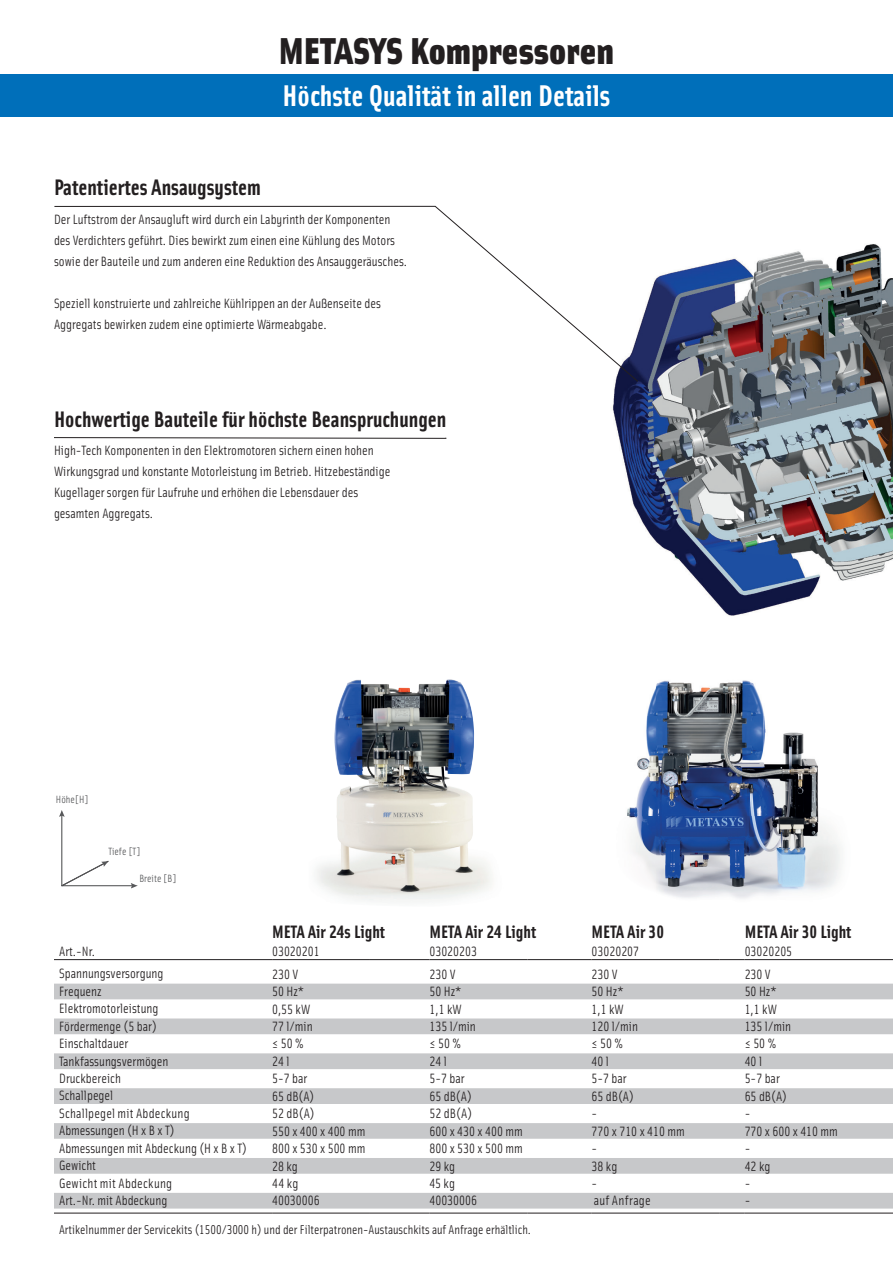
<style>
.page{position:relative;width:893px;height:1263px;background:#fff}
.page>*{position:absolute;margin:0;border:0;box-sizing:border-box;transform-origin:0 0}
.t1{font:37.5px "Solex Black Lining";color:#231f20}
.t2{font:30px "Solex Bold Lining";color:#fff}
.t3{font:22.5px "Solex Bold Lining";color:#231f20}
.t4{font:18px "Solex Bold Lining";color:#231f20}
.t5{font:13.5px/17.4px "Solex Regular Lining";color:#231f20}
.t6{font:13.5px "Solex Regular Lining";letter-spacing:.02em;color:#231f20}
.t7{font:12.75px "Solex Regular Lining";color:#231f20}
.t8{font:10.5px "Solex Regular Lining";color:#57585a}
</style>
<div class="page">
<div style="left:0;top:74px;width:893px;height:43px;background:#006fba"></div>
<svg style="left:54px;top:437px;width:393px;height:2px"></svg>
<img style="left:317px;top:679px;width:175px;height:222px">
<img style="left:627px;top:680px;width:213px;height:219px">
<img style="left:611px;top:244px;width:282px;height:372px">
<svg style="left:54px;top:206px;width:585px;height:176px"></svg>
<hr style="left:62px;top:815px;width:1px;height:71px;background:#57585a">
<svg style="left:59px;top:810px;width:6px;height:7px"></svg>
<hr style="left:62px;top:885px;width:71px;height:1px;background:#57585a">
<svg style="left:131px;top:883px;width:6px;height:5px"></svg>
<svg style="left:61px;top:861px;width:47px;height:25px"></svg>
<svg style="left:54px;top:984px;width:839px;height:224px;fill:#c7c8ca"></svg>
<svg style="left:54px;top:1139px;width:839px;height:19px"></svg>
<hr style="left:54px;top:959px;width:218px;height:1px;background:#231f20">
<hr style="left:272px;top:959px;width:98px;height:1px;background:#231f20">
<hr style="left:370px;top:959px;width:59px;height:1px;background:#231f20">
<hr style="left:429px;top:959px;width:98px;height:1px;background:#231f20">
<hr style="left:527px;top:959px;width:65px;height:1px;background:#231f20">
<hr style="left:592px;top:959px;width:127px;height:1px;background:#231f20">
<svg style="left:719px;top:959px;width:26px;height:1px"></svg>
<hr style="left:745px;top:959px;width:148px;height:1px;background:#231f20">
<hr style="left:54px;top:1213px;width:218px;height:1px;background:#231f20">
<hr style="left:272px;top:1213px;width:98px;height:1px;background:#231f20">
<hr style="left:370px;top:1213px;width:59px;height:1px;background:#231f20">
<hr style="left:429px;top:1213px;width:98px;height:1px;background:#231f20">
<hr style="left:527px;top:1213px;width:65px;height:1px;background:#231f20">
<hr style="left:592px;top:1213px;width:127px;height:1px;background:#231f20">
<svg style="left:719px;top:1213px;width:26px;height:1px"></svg>
<hr style="left:745px;top:1213px;width:148px;height:1px;background:#231f20">
<h1 class="t1" style="left:279px;top:25px;width:337px">METASYS Kompressoren</h1>
<h2 class="t2" style="left:283px;top:76px;width:329px">Höchste Qualität in allen Details</h2>
<h3 class="t3" style="left:54px;top:173px;width:208px">Patentiertes Ansaugsystem</h3>
<p class="t5" style="left:54px;top:208px;width:355px;line-height:21px">Der Luftstrom der Ansaugluft wird durch ein Labyrinth der Komponenten des Verdichters geführt. Dies bewirkt zum einen eine Kühlung des Motors sowie der Bauteile und zum anderen eine Reduktion des Ansauggeräusches.</p>
<p class="t5" style="left:54px;top:292px;width:328px;line-height:21px">Speziell konstruierte und zahlreiche Kühlrippen an der Außenseite des<br>Aggregats bewirken zudem eine optimierte Wärmeabgabe.</p>
<h3 class="t3" style="left:54px;top:405px;width:394px">Hochwertige Bauteile für höchste Beanspruchungen</h3>
<p class="t5" style="left:54px;top:440px;width:338px;line-height:21px">High-Tech Komponenten in den Elektromotoren sichern einen hohen Wirkungsgrad und konstante Motorleistung im Betrieb. Hitzebeständige Kugellager sorgen für Laufruhe und erhöhen die Lebensdauer des gesamten Aggregats.</p>
<p class="t8" style="left:56px;top:793px;width:34px">Höhe[H]</p>
<p class="t8" style="left:108px;top:845px;width:34px">Tiefe [T]</p>
<p class="t8" style="left:139px;top:872px;width:39px">Breite [B]</p>
<p class="t5" style="left:59px;top:939px;width:106px;line-height:22.5px">Art.-Nr.<br>Spannungsversorgung</p>
<p class="t5" style="left:59px;top:982px;width:189px">Frequenz<br>Elektromotorleistung<br>Fördermenge (5 bar)<br>Einschaltdauer<br>Tankfassungsvermögen<br>Druckbereich<br>Schallpegel<br>Schallpegel mit Abdeckung<br>Abmessungen (H x B x T)<br>Abmessungen mit Abdeckung (H x B x T)<br>Gewicht<br>Gewicht mit Abdeckung<br>Art.-Nr. mit Abdeckung</p>
<h3 class="t4" style="left:272px;top:920px;width:114px">META Air 24s Light</h3>
<h3 class="t4" style="left:429px;top:920px;width:108px">META Air 24 Light</h3>
<h3 class="t4" style="left:592px;top:920px;width:74px">META Air 30</h3>
<h3 class="t4" style="left:745px;top:920px;width:108px">META Air 30 Light</h3>
<p class="t5" style="left:272px;top:942px;width:49px">03020201</p>
<p class="t5" style="left:429px;top:942px;width:49px">03020203</p>
<p class="t5" style="left:592px;top:942px;width:49px">03020207</p>
<p class="t5" style="left:745px;top:942px;width:49px">03020205</p>
<p class="t5" style="left:272px;top:965px;width:28px">230 V</p>
<p class="t5" style="left:429px;top:965px;width:28px">230 V</p>
<p class="t5" style="left:592px;top:965px;width:28px">230 V</p>
<p class="t5" style="left:745px;top:965px;width:28px">230 V</p>
<p class="t5" style="left:272px;top:982px;width:33px">50 Hz*</p>
<p class="t5" style="left:429px;top:982px;width:33px">50 Hz*</p>
<p class="t5" style="left:592px;top:982px;width:33px">50 Hz*</p>
<p class="t5" style="left:745px;top:982px;width:33px">50 Hz*</p>
<p class="t5" style="left:272px;top:1000px;width:40px">0,55 kW</p>
<p class="t5" style="left:429px;top:1000px;width:34px">1,1 kW</p>
<p class="t5" style="left:592px;top:1000px;width:34px">1,1 kW</p>
<p class="t5" style="left:745px;top:1000px;width:34px">1,1 kW</p>
<p class="t5" style="left:272px;top:1017px;width:42px">77 l/min</p>
<p class="t5" style="left:429px;top:1017px;width:48px">135 l/min</p>
<p class="t5" style="left:592px;top:1017px;width:48px">120 l/min</p>
<p class="t5" style="left:745px;top:1017px;width:48px">135 l/min</p>
<p class="t5" style="left:272px;top:1034px;width:33px">≤ 50 %</p>
<p class="t5" style="left:429px;top:1034px;width:33px">≤ 50 %</p>
<p class="t5" style="left:592px;top:1034px;width:33px">≤ 50 %</p>
<p class="t5" style="left:745px;top:1034px;width:33px">≤ 50 %</p>
<p class="t5" style="left:272px;top:1052px;width:19px">24 l</p>
<p class="t5" style="left:429px;top:1052px;width:19px">24 l</p>
<p class="t5" style="left:592px;top:1052px;width:19px">40 l</p>
<p class="t5" style="left:745px;top:1052px;width:19px">40 l</p>
<p class="t5" style="left:272px;top:1069px;width:37px">5-7 bar</p>
<p class="t5" style="left:429px;top:1069px;width:37px">5-7 bar</p>
<p class="t5" style="left:592px;top:1069px;width:37px">5-7 bar</p>
<p class="t5" style="left:745px;top:1069px;width:37px">5-7 bar</p>
<p class="t5" style="left:272px;top:1087px;width:44px">65 dB(A)</p>
<p class="t5" style="left:429px;top:1087px;width:44px">65 dB(A)</p>
<p class="t5" style="left:592px;top:1087px;width:44px">65 dB(A)</p>
<p class="t5" style="left:745px;top:1087px;width:44px">65 dB(A)</p>
<p class="t5" style="left:272px;top:1104px;width:44px">52 dB(A)</p>
<p class="t5" style="left:429px;top:1104px;width:44px">52 dB(A)</p>
<p class="t5" style="left:592px;top:1104px;width:7px">-</p>
<p class="t5" style="left:745px;top:1104px;width:7px">-</p>
<p class="t5" style="left:272px;top:1122px;width:95px">550 x 400 x 400 mm</p>
<p class="t5" style="left:429px;top:1122px;width:95px">600 x 430 x 400 mm</p>
<p class="t5" style="left:592px;top:1122px;width:95px">770 x 710 x 410 mm</p>
<p class="t5" style="left:745px;top:1122px;width:95px">770 x 600 x 410 mm</p>
<p class="t5" style="left:272px;top:1139px;width:95px">800 x 530 x 500 mm</p>
<p class="t5" style="left:429px;top:1139px;width:95px">800 x 530 x 500 mm</p>
<p class="t5" style="left:592px;top:1139px;width:7px">-</p>
<p class="t5" style="left:745px;top:1139px;width:7px">-</p>
<p class="t5" style="left:272px;top:1156px;width:27px">28 kg</p>
<p class="t5" style="left:429px;top:1156px;width:27px">29 kg</p>
<p class="t5" style="left:592px;top:1156px;width:27px">38 kg</p>
<p class="t5" style="left:745px;top:1156px;width:27px">42 kg</p>
<p class="t5" style="left:272px;top:1174px;width:28px">44 kg</p>
<p class="t5" style="left:429px;top:1174px;width:27px">45 kg</p>
<p class="t5" style="left:592px;top:1174px;width:7px">-</p>
<p class="t5" style="left:745px;top:1174px;width:7px">-</p>
<p class="t5" style="left:272px;top:1191px;width:49px">40030006</p>
<p class="t5" style="left:429px;top:1191px;width:49px">40030006</p>
<p class="t5" style="left:745px;top:1191px;width:7px">-</p>
<p class="t6" style="left:594px;top:1192px;width:58px">auf Anfrage</p>
<p class="t7" style="left:59px;top:1221px;width:473px">Artikelnummer der Servicekits (1500/3000 h) und der Filterpatronen-Austauschkits auf Anfrage erhältlich.</p>
</div>
